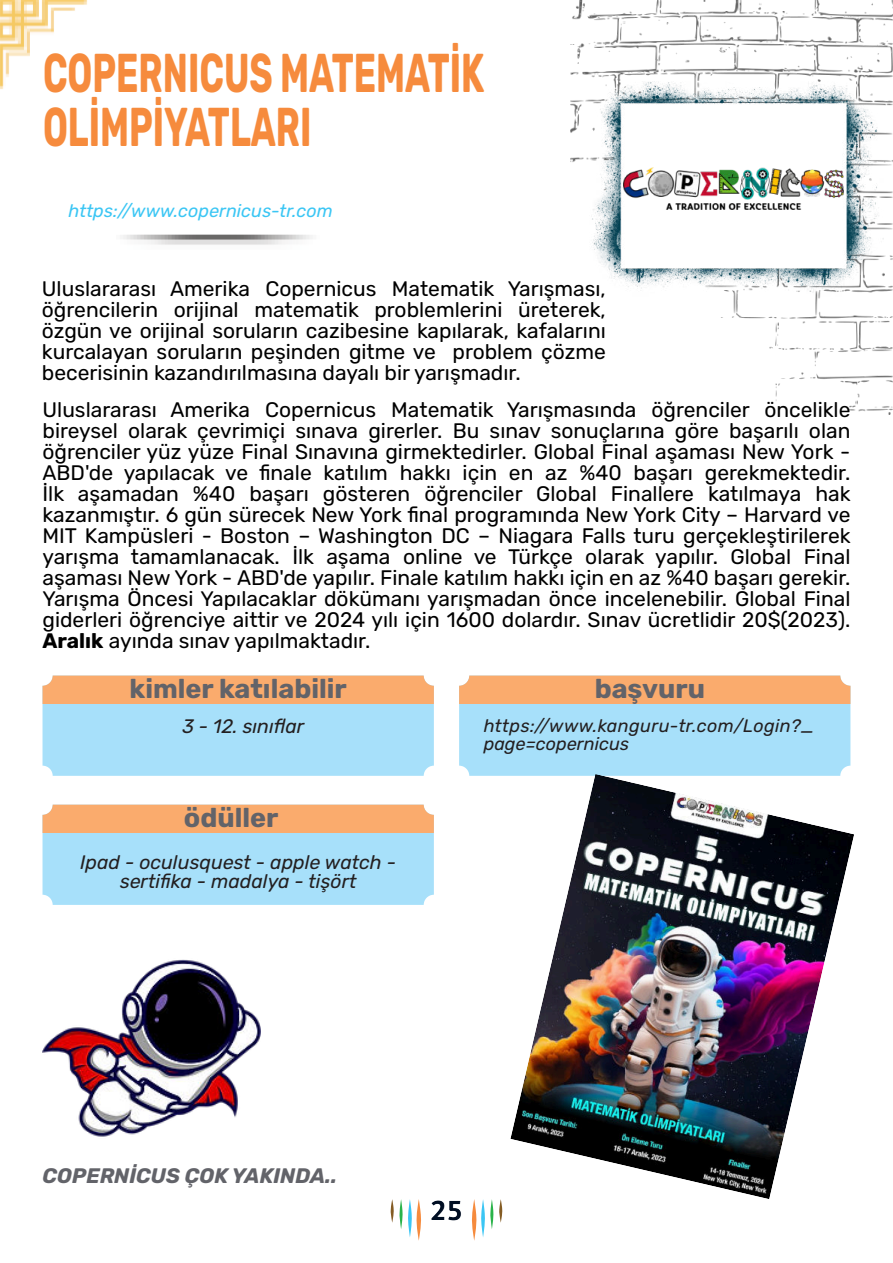
<style>
.page{position:relative;width:893px;height:1263px;background:#fff}
.page>*{position:absolute;margin:0;border:0;box-sizing:border-box;transform-origin:0 0}
.t1{font:700 54.6px/54.2px "Rubik";color:#f68b3d;scale:.64 1}
.t2{font:700 30px "Dubai";color:#000e23}
.t3{font:700 27px "Rubik";color:#626369}
.t4{font:21px/21px "Rubik";color:#000;text-align:justify}
.t5{font:italic 700 21px "Rubik";color:#626369}
.t6{font:italic 19.5px/19.5px "Rubik";color:#231f20;text-align:center}
.t7{font:italic 18px/18px "Rubik";letter-spacing:.02em;color:#231f20}
.t8{font:italic 18px "Rubik";color:#3bc6f4}
.s1{font-weight:700}
</style>
<div class="page">
<svg style="left:391px;top:1199px;width:30px;height:42px"></svg>
<svg style="left:472px;top:1199px;width:21px;height:42px"></svg>
<svg style="left:499px;top:1199px;width:3px;height:24px"></svg>
<img style="left:571px;top:0;width:322px;height:415px">
<img style="left:590px;top:81px;width:294px;height:218px">
<img style="left:123px;top:234px;width:189px;height:11px">
<img style="left:0;top:0;width:87px;height:89px">
<div style="left:43px;top:676px;width:391px;height:100px;background:#a7e0fa;border-radius:10px"></div>
<div style="left:43px;top:676px;width:391px;height:28px;background:#faab6d"></div>
<div style="left:43px;top:805px;width:391px;height:100px;background:#a7e0fa;border-radius:10px"></div>
<div style="left:43px;top:805px;width:391px;height:28px;background:#faab6d"></div>
<div style="left:459px;top:676px;width:391px;height:100px;background:#a7e0fa;border-radius:10px"></div>
<div style="left:459px;top:676px;width:391px;height:28px;background:#faab6d"></div>
<img style="left:623px;top:167px;width:221px;height:42px">
<img style="left:510px;top:774px;width:344px;height:425px">
<img style="left:43px;top:959px;width:217px;height:178px">
<h1 class="t1" style="left:43px;top:47px;width:691px">COPERNICUS MATEMATİK<br>OLİMPİYATLARI</h1>
<p class="t8" style="left:69px;top:201px;width:266px">https://www.copernicus-tr.com</p>
<p class="t4" style="left:42px;top:278px;width:565px">Uluslararası Amerika Copernicus Matematik Yarışması, öğrencilerin orijinal matematik problemlerini üreterek, özgün ve orijinal soruların cazibesine kapılarak, kafalarını kurcalayan soruların peşinden gitme ve problem çözme becerisinin kazandırılmasına dayalı bir yarışmadır.</p>
<p class="t4" style="left:43px;top:399px;width:810px">Uluslararası Amerika Copernicus Matematik Yarışmasında öğrenciler öncelikle bireysel olarak çevrimiçi sınava girerler. Bu sınav sonuçlarına göre başarılı olan öğrenciler yüz yüze Final Sınavına girmektedirler. Global Final aşaması New York - ABD'de yapılacak ve finale katılım hakkı için en az %40 başarı gerekmektedir.<br>İlk aşamadan %40 başarı gösteren öğrenciler Global Finallere katılmaya hak kazanmıştır. 6 gün sürecek New York final programında New York City – Harvard ve MIT Kampüsleri - Boston – Washington DC – Niagara Falls turu gerçekleştirilerek yarışma tamamlanacak. İlk aşama online ve Türkçe olarak yapılır. Global Final aşaması New York - ABD'de yapılır. Finale katılım hakkı için en az %40 başarı gerekir.<br>Yarışma Öncesi Yapılacaklar dökümanı yarışmadan önce incelenebilir. Global Final giderleri öğrenciye aittir ve 2024 yılı için 1600 dolardır. Sınav ücretlidir 20$(2023).<br><span class="s1">Aralık</span> ayında sınav yapılmaktadır.</p>
<p class="t3" style="left:130px;top:673px;width:219px">kimler katılabilir</p>
<p class="t6" style="left:182px;top:717px;width:124px">3 - 12. sınıflar</p>
<p class="t3" style="left:595px;top:673px;width:112px">başvuru</p>
<p class="t7" style="left:484px;top:717px;width:332px">https://www.kanguru-tr.com/Login?_ page=copernicus</p>
<p class="t3" style="left:184px;top:802px;width:96px">ödüller</p>
<p class="t6" style="left:80px;top:853px;width:317px">Ipad - oculusquest - apple watch - sertifika - madalya - tişört</p>
<p class="t5" style="left:43px;top:1164px;width:296px">COPERNİCUS ÇOK YAKINDA..</p>
<h2 class="t2" style="left:430px;top:1192px;width:34px">25</h2>
</div>
